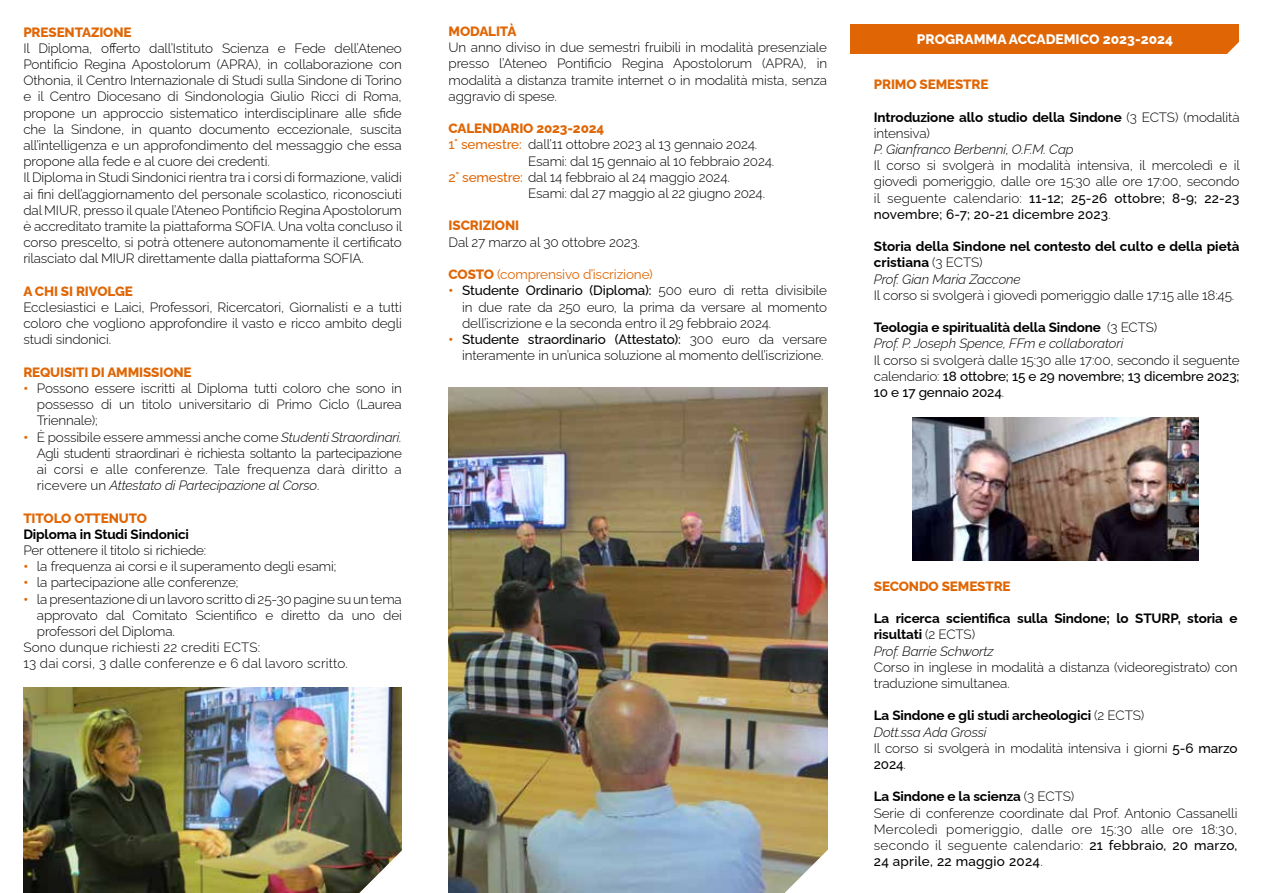
<style>
.page{position:relative;width:1263px;height:893px;background:#fff}
.page>*{position:absolute;margin:0;border:0;box-sizing:border-box;transform-origin:0 0}
.t1{font:800 13.8px "Raleway";color:#fff}
.t2{font:300 13.5px/16.2px "Raleway";letter-spacing:-.01em;color:#000;text-align:justify}
.t3{font:700 13.5px/16.2px "Raleway";letter-spacing:-.01em;color:#000}
.t4{font:300 13.5px/16.2px "Raleway";letter-spacing:.015em;color:#000}
.t5{font:800 13.5px "Raleway";letter-spacing:-.01em;color:#e06605}
.t6{font:italic 300 13.5px/16.2px "Raleway";letter-spacing:-.01em;color:#000}
.t7{font:300 13.5px "Raleway";letter-spacing:.01em;color:#000}
.t8{font:13.5px "Raleway";letter-spacing:-.01em;color:#e06605}
.s1{font-weight:800;color:#e06605}
.s2{font-style:italic}
.s3{font-weight:500;color:#e06605}
.s4{font-weight:800}
.s5{font-weight:500}
.s6{font-weight:300}
.s7{font-weight:300;font-style:italic}
.s8{font-weight:700;font-style:normal}
.s9{font-style:normal}
.s10{font-weight:700}
</style>
<div class="page">
<img style="left:23px;top:688px;width:379px;height:205px">
<svg style="left:359px;top:827px;width:90px;height:66px"></svg>
<img style="left:449px;top:388px;width:378px;height:505px">
<svg style="left:784px;top:827px;width:44px;height:66px"></svg>
<img style="left:912px;top:417px;width:287px;height:143px">
<div style="left:850px;top:24px;width:389px;height:29px;background:#e06605"></div>
<svg style="left:1225px;top:42px;width:14px;height:12px"></svg>
<p class="t5" style="left:23px;top:21px;width:110px">PRESENTAZIONE</p>
<p class="t2" style="left:23px;top:38px;width:380px;text-align:left">Il Diploma, offerto dall’Istituto Scienza e Fede dell’Ateneo Pontificio Regina Apostolorum (APRA), in collaborazione con Othonia, il Centro Internazionale di Studi sulla Sindone di Torino e il Centro Diocesano di Sindonologia Giulio Ricci di Roma, propone un approccio sistematico interdisciplinare alle sfide che la Sindone, in quanto documento eccezionale, suscita all’intelligenza e un approfondimento del messaggio che essa propone alla fede e al cuore dei credenti.<br>Il Diploma in Studi Sindonici rientra tra i corsi di formazione, validi ai fini dell’aggiornamento del personale scolastico, riconosciuti dal MIUR, presso il quale l’Ateneo Pontificio Regina Apostolorum è accreditato tramite la piattaforma SOFIA. Una volta concluso il corso prescelto, si potrà ottenere autonomamente il certificato rilasciato dal MIUR direttamente dalla piattaforma SOFIA.</p>
<p class="t5" style="left:23px;top:280px;width:111px">A CHI SI RIVOLGE</p>
<p class="t2" style="left:23px;top:298px;width:380px">Ecclesiastici e Laici, Professori, Ricercatori, Giornalisti e a tutti coloro che vogliono approfondire il vasto e ricco ambito degli studi sindonici.</p>
<p class="t5" style="left:23px;top:361px;width:170px">REQUISITI DI AMMISSIONE</p>
<p class="t2" style="left:37px;top:379px;width:366px;text-indent:-13px"><span class="s1">•</span> Possono essere iscritti al Diploma tutti coloro che sono in possesso di un titolo universitario di Primo Ciclo (Laurea Triennale);</p>
<p class="t2" style="left:37px;top:427px;width:366px;text-indent:-13px"><span class="s1">•</span> È possibile essere ammessi anche come <span class="s2">Studenti Straordinari.<br></span>Agli studenti straordinari è richiesta soltanto la partecipazione ai corsi e alle conferenze. Tale frequenza darà diritto a ricevere un <span class="s2">Attestato di Partecipazione al Corso</span>.</p>
<p class="t5" style="left:23px;top:507px;width:125px">TITOLO OTTENUTO</p>
<p class="t3" style="left:23px;top:524px;width:167px">Diploma in Studi Sindonici</p>
<p class="t2" style="left:23px;top:541px;width:184px">Per ottenere il titolo si richiede:</p>
<p class="t2" style="left:23px;top:557px;width:314px"><span class="s1">•</span> la frequenza ai corsi e il superamento degli esami;</p>
<p class="t2" style="left:23px;top:573px;width:216px"><span class="s1">•</span> la partecipazione alle conferenze;</p>
<p class="t2" style="left:23px;top:589px;width:380px"><span class="s1">•</span> la presentazione di un lavoro scritto di 25-30 pagine su un tema</p>
<p class="t2" style="left:37px;top:605px;width:366px">approvato dal Comitato Scientifico e diretto da uno dei</p>
<p class="t2" style="left:37px;top:622px;width:140px">professori del Diploma.</p>
<p class="t7" style="left:23px;top:637px;width:238px">Sono dunque richiesti 22 crediti ECTS:</p>
<p class="t7" style="left:23px;top:653px;width:326px">13 dai corsi, 3 dalle conferenze e 6 dal lavoro scritto.</p>
<p class="t5" style="left:449px;top:21px;width:69px">MODALITÀ</p>
<p class="t2" style="left:449px;top:38px;width:380px">Un anno diviso in due semestri fruibili in modalità presenziale presso l’Ateneo Pontificio Regina Apostolorum (APRA), in modalità a distanza tramite internet o in modalità mista, senza aggravio di spese.</p>
<p class="t5" style="left:449px;top:118px;width:157px">CALENDARIO 2023-2024</p>
<p class="t2" style="left:449px;top:135px;width:310px"><span class="s3">1˚ semestre:</span> dall’11 ottobre 2023 al 13 gennaio 2024.</p>
<p class="t2" style="left:528px;top:151px;width:248px">Esami: dal 15 gennaio al 10 febbraio 2024.</p>
<p class="t2" style="left:449px;top:168px;width:283px"><span class="s3">2˚ semestre:</span> dal 14 febbraio al 24 maggio 2024.</p>
<p class="t2" style="left:528px;top:184px;width:238px">Esami: dal 27 maggio al 22 giugno 2024.</p>
<p class="t5" style="left:449px;top:215px;width:72px">ISCRIZIONI</p>
<p class="t2" style="left:449px;top:232px;width:193px">Dal 27 marzo al 30 ottobre 2023.</p>
<p class="t8" style="left:449px;top:264px;width:206px"><span class="s4">COSTO</span> (comprensivo d’iscrizione)</p>
<p class="t2" style="left:462px;top:281px;width:366px;text-indent:-14px"><span class="s1">•</span> <span class="s5">Studente Ordinario (Diploma):</span> 500 euro di retta divisibile in due rate da 250 euro, la prima da versare al momento dell’iscrizione e la seconda entro il 29 febbraio 2024.</p>
<p class="t2" style="left:449px;top:330px;width:380px;text-align:right"><span class="s1">•</span> <span class="s5">Studente straordinario (Attestato):</span> 300 euro da versare interamente in un’unica soluzione al momento dell’iscrizione.</p>
<p class="t1" style="left:917px;top:28px;width:258px">PROGRAMMA ACCADEMICO 2023-2024</p>
<p class="t5" style="left:874px;top:74px;width:116px">PRIMO SEMESTRE</p>
<p class="t3" style="left:874px;top:107px;width:367px">Introduzione allo studio della Sindone <span class="s6">(3 ECTS) (modalità intensiva)</span></p>
<p class="t6" style="left:874px;top:140px;width:201px">P. Gianfranco Berbenni, O.F.M. Cap</p>
<p class="t2" style="left:874px;top:156px;width:368px">Il corso si svolgerà in modalità intensiva, il mercoledì e il giovedì pomeriggio, dalle ore 15:30 alle ore 17:00, secondo il seguente calendario: <span class="s5">11-12; 25-26 ottobre; 8-9; 22-23 novembre; 6-7; 20-21 dicembre 2023</span>.</p>
<p class="t3" style="left:874px;top:237px;width:367px">Storia della Sindone nel contesto del culto e della pietà cristiana <span class="s6">(3 ECTS)<br></span><span class="s7">Prof. Gian Maria Zaccone</span></p>
<p class="t2" style="left:874px;top:285px;width:362px">Il corso si svolgerà i giovedì pomeriggio dalle 17:15 alle 18:45.</p>
<p class="t6" style="left:874px;top:318px;width:285px"><span class="s8">Teologia e spiritualità della Sindone</span> <span class="s9">(3 ECTS)<br></span>Prof. P. Joseph Spence, FFm e collaboratori</p>
<p class="t2" style="left:874px;top:350px;width:367px">Il corso si svolgerà dalle 15:30 alle 17:00, secondo il seguente calendario: <span class="s5">18 ottobre; 15 e 29 novembre; 13 dicembre 2023; 10 e 17 gennaio 2024</span>.</p>
<p class="t5" style="left:874px;top:575px;width:138px">SECONDO SEMESTRE</p>
<p class="t3" style="left:874px;top:609px;width:365px">La ricerca scientifica sulla Sindone; lo STURP, storia e risultati <span class="s6">(2 ECTS)<br></span><span class="s7">Prof. Barrie Schwortz</span></p>
<p class="t2" style="left:874px;top:657px;width:365px">Corso in inglese in modalità a distanza (videoregistrato) con traduzione simultanea.</p>
<p class="t2" style="left:874px;top:706px;width:365px;text-align:left"><span class="s10">La Sindone e gli studi archeologici</span> (2 ECTS)<br><span class="s2">Dott.ssa Ada Grossi<br></span>Il corso si svolgerà in modalità intensiva i giorni <span class="s5">5-6 marzo<br>2024</span>.</p>
<p class="t4" style="left:874px;top:787px;width:365px"><span class="s10">La Sindone e la scienza</span> (3 ECTS)<br>Serie di conferenze coordinate dal Prof. Antonio Cassanelli Mercoledì pomeriggio, dalle ore 15:30 alle ore 18:30, secondo il seguente calendario: <span class="s5">21 febbraio, 20 marzo, 24 aprile, 22 maggio 2024</span>.</p>
</div>
